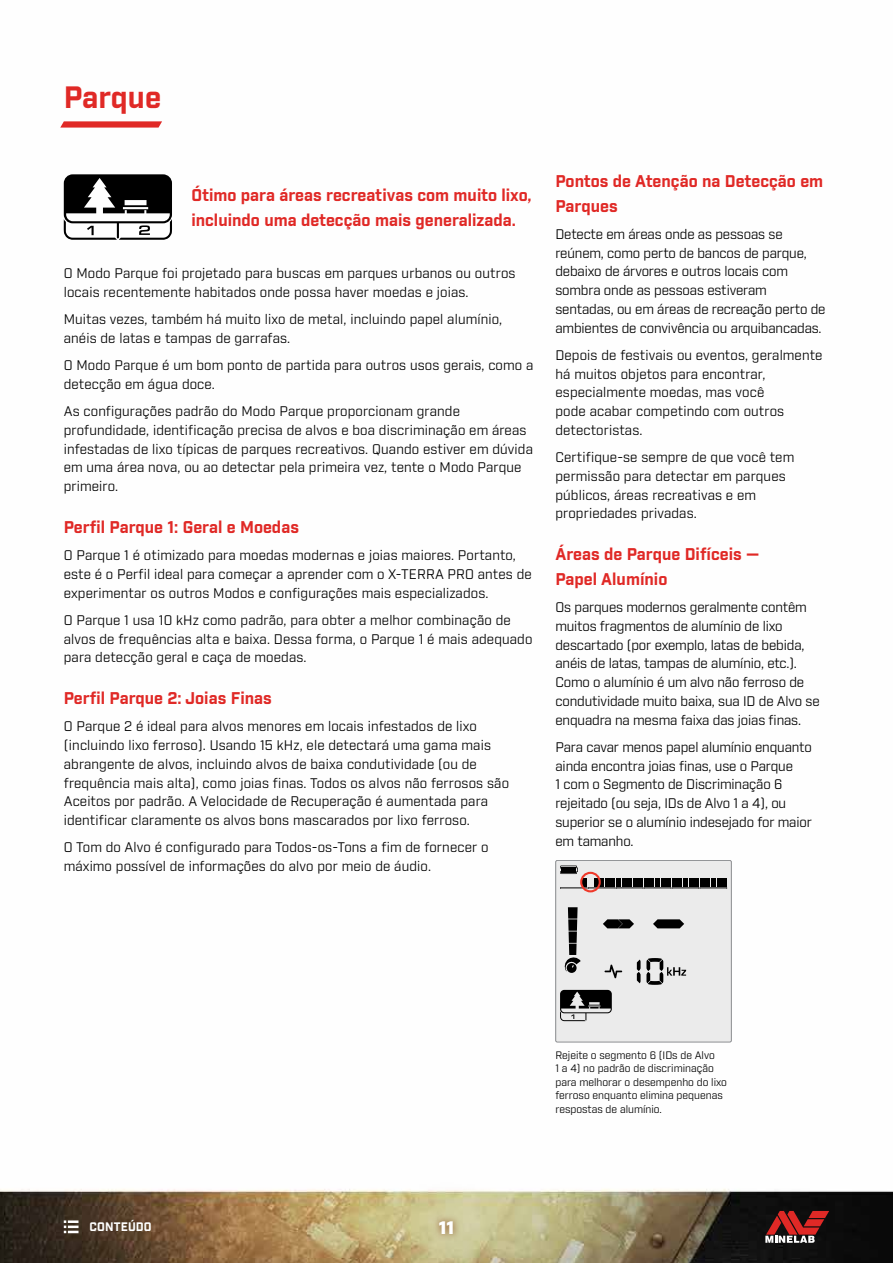
<style>
.page{position:relative;width:893px;height:1263px;background:#fff}
.page>*{position:absolute;margin:0;border:0;box-sizing:border-box;transform-origin:0 0}
.t1{font:700 30px "Industry";color:#e02926}
.t2{font:900 18px "Industry";color:#fff}
.t3{font:700 16.5px/24.8px "Industry";color:#e02926}
.t4{font:13.5px/18.8px "Industry";letter-spacing:.01em;color:#000}
.t5{font:13.5px/18.8px "Industry";letter-spacing:-.01em;color:#000}
.t6{font:700 12px "Industry";letter-spacing:.01em;color:#fff}
.t7{font:10.5px/13.5px "Industry";color:#000}
</style>
<div class="page">
<img style="left:0;top:181px;width:893px;height:1082px">
<svg style="left:64px;top:174px;width:108px;height:66px"></svg>
<svg style="left:64px;top:1220px;width:15px;height:13px"></svg>
<svg style="left:60px;top:121px;width:102px;height:7px"></svg>
<svg style="left:400px;top:1182px;width:93px;height:81px;background:#d1cb9f"></svg>
<svg style="left:431px;top:1214px;width:30px;height:27px"></svg>
<svg style="left:765px;top:1211px;width:64px;height:32px;background:#7d3332"></svg>
<div style="left:556px;top:860px;width:175px;height:182px;background:#ebebeb;border-radius:2px"></div>
<div style="left:555px;top:860px;width:177px;height:182px;border:1px solid #929497;border-radius:2px"></div>
<svg style="left:560px;top:865px;width:167px;height:157px"></svg>
<div style="left:580px;top:872px;width:21px;height:20px;border:2px solid #ef3829;border-radius:50%"></div>
<h1 class="t1" style="left:64px;top:79px;width:99px">Parque</h1>
<p class="t3" style="left:191px;top:183px;width:342px">Ótimo para áreas recreativas com muito lixo, incluindo uma detecção mais generalizada.</p>
<p class="t4" style="left:64px;top:264px;width:453px">O Modo Parque foi projetado para buscas em parques urbanos ou outros locais recentemente habitados onde possa haver moedas e joias.</p>
<p class="t4" style="left:64px;top:310px;width:440px">Muitas vezes, também há muito lixo de metal, incluindo papel alumínio, anéis de latas e tampas de garrafas.</p>
<p class="t4" style="left:64px;top:356px;width:471px">O Modo Parque é um bom ponto de partida para outros usos gerais, como a detecção em água doce.</p>
<p class="t4" style="left:64px;top:402px;width:471px">As configurações padrão do Modo Parque proporcionam grande profundidade, identificação precisa de alvos e boa discriminação em áreas infestadas de lixo típicas de parques recreativos. Quando estiver em dúvida em uma área nova, ou ao detectar pela primeira vez, tente o Modo Parque primeiro.</p>
<p class="t3" style="left:64px;top:515px;width:237px">Perfil Parque 1: Geral e Moedas</p>
<p class="t4" style="left:64px;top:546px;width:469px">O Parque 1 é otimizado para moedas modernas e joias maiores. Portanto, este é o Perfil ideal para começar a aprender com o X‑TERRA PRO antes de experimentar os outros Modos e configurações mais especializados.</p>
<p class="t4" style="left:64px;top:611px;width:470px">O Parque 1 usa 10 kHz como padrão, para obter a melhor combinação de alvos de frequências alta e baixa. Dessa forma, o Parque 1 é mais adequado para detecção geral e caça de moedas.</p>
<p class="t3" style="left:64px;top:687px;width:210px">Perfil Parque 2: Joias Finas</p>
<p class="t4" style="left:64px;top:717px;width:447px">O Parque 2 é ideal para alvos menores em locais infestados de lixo (incluindo lixo ferroso). Usando 15 kHz, ele detectará uma gama mais abrangente de alvos, incluindo alvos de baixa condutividade (ou de frequência mais alta), como joias finas. Todos os alvos não ferrosos são Aceitos por padrão. A Velocidade de Recuperação é aumentada para identificar claramente os alvos bons mascarados por lixo ferroso.</p>
<p class="t4" style="left:64px;top:838px;width:426px">O Tom do Alvo é configurado para Todos-os-Tons a fim de fornecer o máximo possível de informações do alvo por meio de áudio.</p>
<p class="t3" style="left:555px;top:169px;width:269px">Pontos de Atenção na Detecção em<br>Parques</p>
<p class="t5" style="left:555px;top:225px;width:272px">Detecte em áreas onde as pessoas se reúnem, como perto de bancos de parque, debaixo de árvores e outros locais com sombra onde as pessoas estiveram sentadas, ou em áreas de recreação perto de ambientes de convivência ou arquibancadas.</p>
<p class="t4" style="left:555px;top:346px;width:268px">Depois de festivais ou eventos, geralmente há muitos objetos para encontrar, especialmente moedas, mas você<br>pode acabar competindo com outros detectoristas.</p>
<p class="t4" style="left:555px;top:448px;width:240px">Certifique-se sempre de que você tem permissão para detectar em parques públicos, áreas recreativas e em propriedades privadas.</p>
<p class="t3" style="left:555px;top:543px;width:206px">Áreas de Parque Difíceis —<br>Papel Alumínio</p>
<p class="t5" style="left:555px;top:598px;width:266px">Os parques modernos geralmente contêm muitos fragmentos de alumínio de lixo descartado (por exemplo, latas de bebida, anéis de latas, tampas de alumínio, etc.).<br>Como o alumínio é um alvo não ferroso de condutividade muito baixa, sua ID de Alvo se enquadra na mesma faixa das joias finas.</p>
<p class="t5" style="left:555px;top:738px;width:258px">Para cavar menos papel alumínio enquanto ainda encontra joias finas, use o Parque<br>1 com o Segmento de Discriminação 6 rejeitado (ou seja, IDs de Alvo 1 a 4), ou superior se o alumínio indesejado for maior em tamanho.</p>
<p class="t6" style="left:90px;top:1220px;width:64px">CONTEÚDO</p>
<h2 class="t2" style="left:439px;top:1217px;width:17px">11</h2>
<p class="t7" style="left:555px;top:1048px;width:173px">Rejeite o segmento 6 (IDs de Alvo<br>1 a 4) no padrão de discriminação para melhorar o desempenho do lixo ferroso enquanto elimina pequenas respostas de alumínio.</p>
</div>
